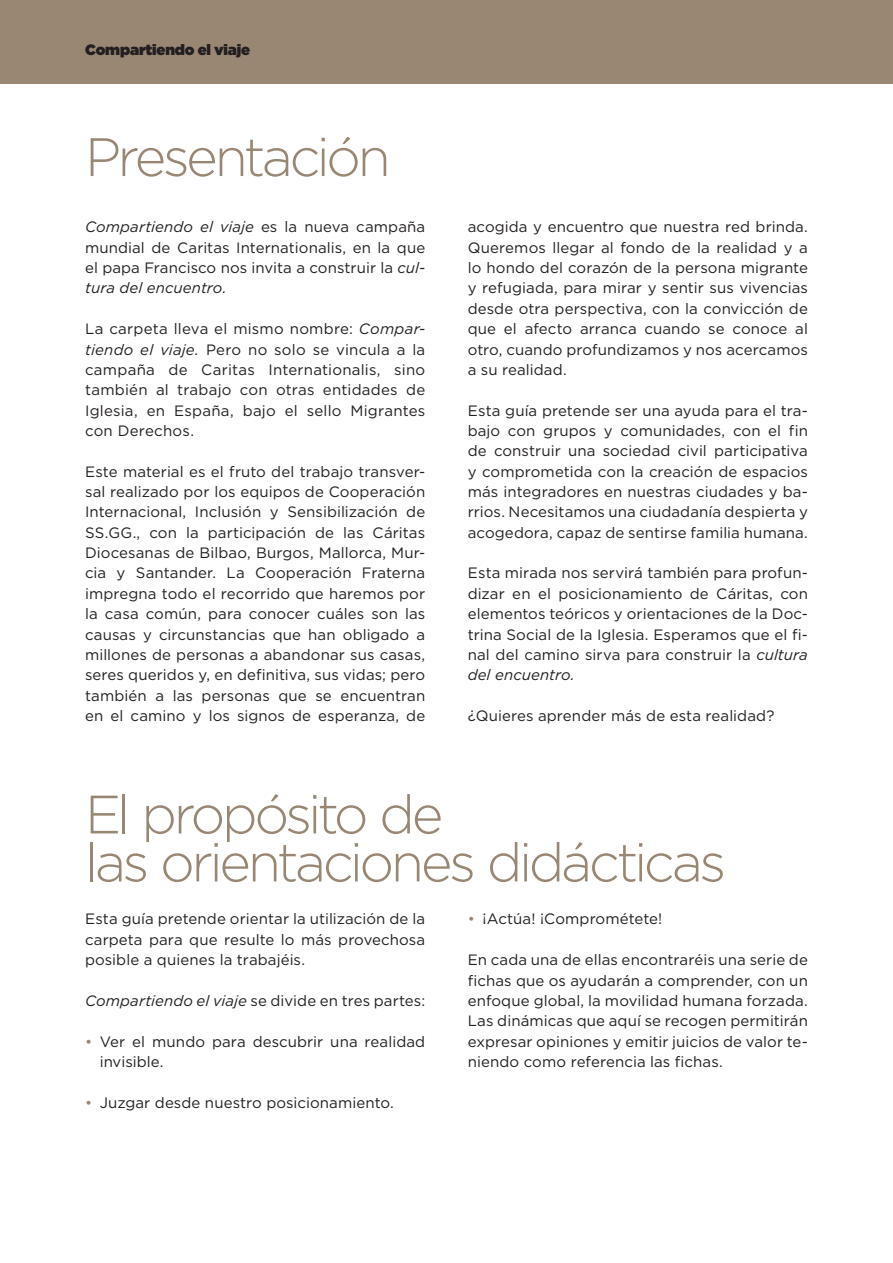
<style>
.page{position:relative;width:893px;height:1263px;background:#fff}
.page>*{position:absolute;margin:0;border:0;box-sizing:border-box;transform-origin:0 0}
.TXT{font:300 54px/48px "Gotham HTF";letter-spacing:-.065em;color:#998773}
.TXT-2{font:15px/20.4px "Gotham HTF";letter-spacing:.005em;color:#231f20;text-align:justify}
.TXT-3{font:900 15px "Gotham HTF";letter-spacing:-.01em;color:#231f20}
.s1{font-style:italic}
.s2{color:#998773}
</style>
<div class="page">
<div style="left:0;top:0;width:893px;height:84px;background:#998773"></div>
<p class="TXT-3" style="left:85px;top:41px;width:167px">Compartiendo el viaje</p>
<p class="TXT" style="left:85px;top:132px;width:307px">Presentación</p>
<p class="TXT-2" style="left:85px;top:217px;width:342px"><span class="s1">Compartiendo el viaje</span> es la nueva campaña mundial de Caritas Internationalis, en la que el papa Francisco nos invita a construir la <span class="s1">cul&shy;tura del encuentro.</span></p>
<p class="TXT-2" style="left:85px;top:318px;width:342px">La carpeta lleva el mismo nombre: <span class="s1">Compar&shy;tiendo el viaje.</span> Pero no solo se vincula a la campaña de Caritas Internationalis, sino también al trabajo con otras entidades de Iglesia, en España, bajo el sello Migrantes con Derechos.</p>
<p class="TXT-2" style="left:85px;top:461px;width:342px">Este material es el fruto del trabajo transver&shy;sal realizado por los equipos de Cooperación Internacional, Inclusión y Sensibilización de SS.GG., con la participación de las Cáritas Diocesanas de Bilbao, Burgos, Mallorca, Mur&shy;cia y Santander. La Cooperación Fraterna impregna todo el recorrido que haremos por la casa común, para conocer cuáles son las causas y circunstancias que han obligado a millones de personas a abandonar sus casas, seres queridos y, en definitiva, sus vidas; pero también a las personas que se encuentran en el camino y los signos de esperanza, de</p>
<p class="TXT-2" style="left:468px;top:217px;width:342px">acogida y encuentro que nuestra red brinda.<br>Queremos llegar al fondo de la realidad y a lo hondo del corazón de la persona migrante y refugiada, para mirar y sentir sus vivencias desde otra perspectiva, con la convicción de que el afecto arranca cuando se conoce al otro, cuando profundizamos y nos acercamos a su realidad.</p>
<p class="TXT-2" style="left:468px;top:400px;width:342px">Esta guía pretende ser una ayuda para el tra&shy;bajo con grupos y comunidades, con el fin de construir una sociedad civil participativa y comprometida con la creación de espacios más integradores en nuestras ciudades y ba&shy;rrios. Necesitamos una ciudadanía despierta y acogedora, capaz de sentirse familia humana.</p>
<p class="TXT-2" style="left:468px;top:563px;width:342px">Esta mirada nos servirá también para profun&shy;dizar en el posicionamiento de Cáritas, con elementos teóricos y orientaciones de la Doc&shy;trina Social de la Iglesia. Esperamos que el fi&shy;nal del camino sirva para construir la <span class="s1">cultura del encuentro.</span></p>
<p class="TXT-2" style="left:468px;top:705px;width:308px">¿Quieres aprender más de esta realidad?</p>
<p class="TXT" style="left:85px;top:790px;width:643px">El propósito de<br>las orientaciones didácticas</p>
<p class="TXT-2" style="left:85px;top:909px;width:342px">Esta guía pretende orientar la utilización de la carpeta para que resulte lo más provechosa posible a quienes la trabajéis.</p>
<p class="TXT-2" style="left:85px;top:990px;width:342px"><span class="s1">Compartiendo el viaje</span> se divide en tres partes:</p>
<p class="TXT-2" style="left:100px;top:1031px;width:327px;text-indent:-15px"><span class="s2">•</span> Ver el mundo para descubrir una realidad invisible.</p>
<p class="TXT-2" style="left:85px;top:1092px;width:310px"><span class="s2">•</span> Juzgar desde nuestro posicionamiento.</p>
<p class="TXT-2" style="left:468px;top:909px;width:196px"><span class="s2">•</span> ¡Actúa! ¡Comprométete!</p>
<p class="TXT-2" style="left:468px;top:949px;width:342px">En cada una de ellas encontraréis una serie de fichas que os ayudarán a comprender, con un enfoque global, la movilidad humana forzada.<br>Las dinámicas que aquí se recogen permitirán expresar opiniones y emitir juicios de valor te&shy;niendo como referencia las fichas.</p>
</div>
